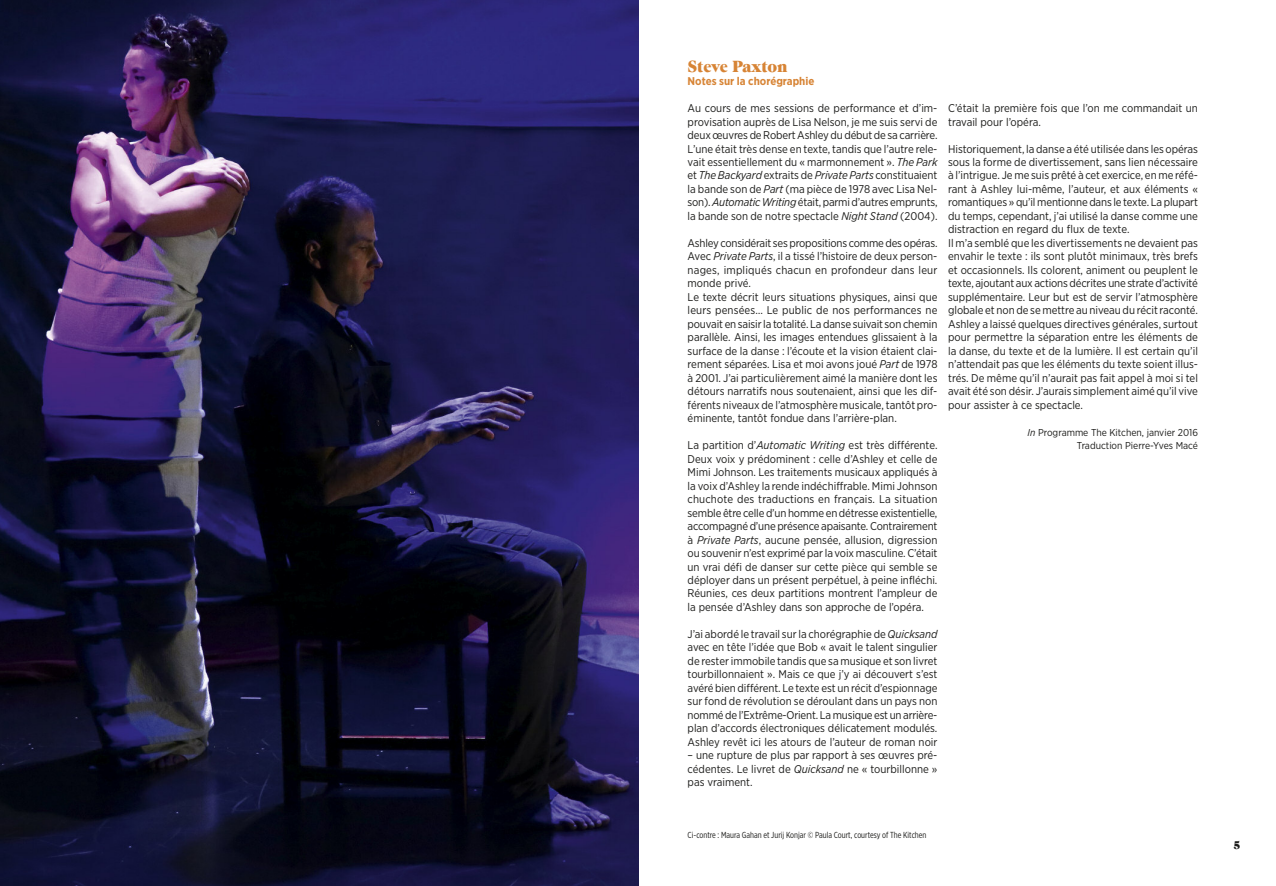
<style>
.page{position:relative;width:1276px;height:886px;background:#fff}
.page>*{position:absolute;margin:0;border:0;box-sizing:border-box;transform-origin:0 0}
.t1{font:16.25px "Natalie";color:#d78435}
.t2{font:11.25px/13.5px "Gotham Narrow";color:#1d1d1b;text-align:justify}
.t3{font:700 11.25px "Gotham Narrow";color:#d78435}
.t4{font:11.25px "Natalie";color:#1d1d1b}
.t5{font:10px/13.5px "Gotham Narrow";color:#1d1d1b;text-align:right}
.t6{font:8.75px "Gotham X Narrow";color:#1d1d1b}
.s1{font-style:italic}
</style>
<div class="page">
<img style="left:0;top:0;width:638px;height:886px">
<h1 class="t1" style="left:687px;top:60px;width:101px">Steve Paxton</h1>
<p class="t3" style="left:687px;top:77px;width:128px">Notes sur la chorégraphie</p>
<p class="t2" style="left:687px;top:102px;width:251px">Au cours de mes sessions de performance et d’im&shy;provisation auprès de Lisa Nelson, je me suis servi de deux œuvres de Robert Ashley du début de sa carrière.<br>L’une était très dense en texte, tandis que l’autre rele&shy;vait essentiellement du « marmonnement ». <span class="s1">The Park </span>et <span class="s1">TheBackyard</span> extraits de <span class="s1">PrivateParts</span> constituaient la bande son de <span class="s1">Part</span> (ma pièce de 1978 avec Lisa Nel&shy;son). <span class="s1">AutomaticWriting</span> était, parmi d’autres emprunts, la bande son de notre spectacle <span class="s1">Night Stand</span> (2004).</p>
<p class="t2" style="left:687px;top:237px;width:251px;text-align:left">Ashley considérait ses propositions comme des opéras.<br>Avec <span class="s1">Private Parts</span>, il a tissé l’histoire de deux person&shy;nages, impliqués chacun en profondeur dans leur monde privé.<br>Le texte décrit leurs situations physiques, ainsi que leurs pensées… Le public de nos performances ne pouvait en saisir la totalité. La danse suivait son chemin parallèle. Ainsi, les images entendues glissaient à la surface de la danse : l’écoute et la vision étaient clai&shy;rement séparées. Lisa et moi avons joué <span class="s1">Part</span> de 1978 à 2001. J’ai particulièrement aimé la manière dont les détours narratifs nous soutenaient, ainsi que les dif&shy;férents niveaux de l’atmosphère musicale, tantôt pro&shy;éminente, tantôt fondue dans l’arrière-plan.</p>
<p class="t2" style="left:687px;top:439px;width:251px">La partition d’<span class="s1">Automatic Writing</span> est très différente.<br>Deux voix y prédominent : celle d’Ashley et celle de Mimi Johnson. Les traitements musicaux appliqués à la voix d’Ashley la rende indéchiffrable. Mimi Johnson chuchote des traductions en français. La situation semble être celle d’un homme en détresse existentielle, accompagné d’une présence apaisante. Contrairement à <span class="s1">Private Parts</span>, aucune pensée, allusion, digression ou souvenir n’est exprimé par la voix masculine. C’était un vrai défi de danser sur cette pièce qui semble se déployer dans un présent perpétuel, à peine infléchi.<br>Réunies, ces deux partitions montrent l’ampleur de la pensée d’Ashley dans son approche de l’opéra.</p>
<p class="t2" style="left:687px;top:628px;width:251px">J’ai abordé le travail sur la chorégraphie de <span class="s1">Quicksand </span>avec en tête l’idée que Bob « avait le talent singulier de rester immobile tandis que sa musique et son livret tourbillonnaient ». Mais ce que j’y ai découvert s’est avéré bien différent. Le texte est un récit d’espionnage sur fond de révolution se déroulant dans un pays non nommé de l’Extrême-Orient. La musique est un arrière&shy;plan d’accords électroniques délicatement modulés.<br>Ashley revêt ici les atours de l’auteur de roman noir</p>
<p class="t2" style="left:687px;top:749px;width:251px">– une rupture de plus par rapport à ses œuvres pré&shy;cédentes. Le livret de <span class="s1">Quicksand</span> ne « tourbillonne » pas vraiment.</p>
<p class="t2" style="left:948px;top:102px;width:251px">C’était la première fois que l’on me commandait un travail pour l’opéra.</p>
<p class="t2" style="left:948px;top:143px;width:251px;text-align:left">Historiquement, la danse a été utilisée dans les opéras sous la forme de divertissement, sans lien nécessaire à l’intrigue. Je me suis prêté à cet exercice, en me réfé&shy;rant à Ashley lui-même, l’auteur, et aux éléments « romantiques » qu’il mentionne dans le texte. La plupart du temps, cependant, j’ai utilisé la danse comme une distraction en regard du flux de texte.<br>Il m’a semblé que les divertissements ne devaient pas envahir le texte : ils sont plutôt minimaux, très brefs et occasionnels. Ils colorent, animent ou peuplent le texte, ajoutant aux actions décrites une strate d’activité supplémentaire. Leur but est de servir l’atmosphère globale et non de se mettre au niveau du récit raconté.<br>Ashley a laissé quelques directives générales, surtout pour permettre la séparation entre les éléments de la danse, du texte et de la lumière. Il est certain qu’il n’attendait pas que les éléments du texte soient illus&shy;trés. De même qu’il n’aurait pas fait appel à moi si tel avait été son désir. J’aurais simplement aimé qu’il vive pour assister à ce spectacle.</p>
<p class="t5" style="left:1027px;top:426px;width:172px"><span class="s1">In</span> Programme The Kitchen, janvier 2016<br>Traduction Pierre-Yves Macé</p>
<p class="t6" style="left:687px;top:832px;width:240px">Ci-contre : Maura Gahan et Jurij Konjar © Paula Court, courtesy of The Kitchen</p>
<p class="t4" style="left:1233px;top:841px;width:8px">5</p>
</div>
